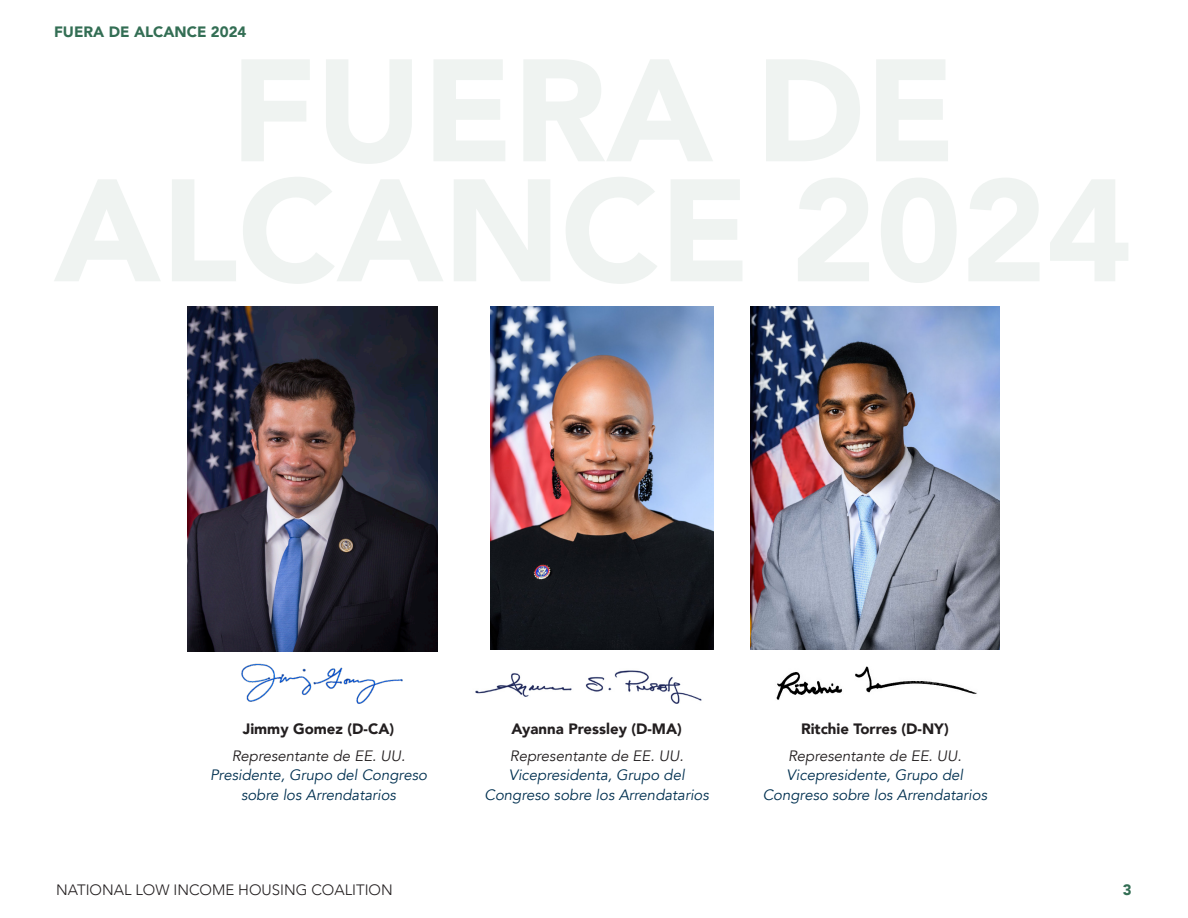
<style>
.page{position:relative;width:1188px;height:918px;background:#fff}
.page>*{position:absolute;margin:0;border:0;box-sizing:border-box;transform-origin:0 0}
.Body_Text{font:italic 15px/19.5px "Avenir";color:#013050;text-align:center}
.Body_Text-2{font:italic 15px "Avenir";color:#231f20}
.Body_Text-3{font:900 15px "Avenir";color:#231f20}
.t1{font:300 15px "Avenir";color:#231f20}
.t2{font:900 15px "Avenir";color:#336e54}
</style>
<div class="page">
<img style="left:188px;top:307px;width:249px;height:345px">
<img style="left:491px;top:307px;width:223px;height:342px">
<img style="left:751px;top:307px;width:249px;height:342px">
<img style="left:475px;top:670px;width:227px;height:34px">
<img style="left:776px;top:667px;width:201px;height:33px">
<img style="left:241px;top:663px;width:162px;height:41px">
<p class="t2" style="left:54px;top:19px;width:194px">FUERA DE ALCANCE 2024</p>
<p class="Body_Text-3" style="left:243px;top:716px;width:153px">Jimmy Gomez (D-CA)</p>
<p class="Body_Text-2" style="left:232px;top:746px;width:175px">Representante de EE. UU.</p>
<p class="Body_Text" style="left:210px;top:765px;width:218px">Presidente, Grupo del Congreso sobre los Arrendatarios</p>
<p class="Body_Text-3" style="left:511px;top:716px;width:172px">Ayanna Pressley (D-MA)</p>
<p class="Body_Text-2" style="left:510px;top:746px;width:175px">Representante de EE. UU.</p>
<p class="Body_Text" style="left:484px;top:765px;width:226px">Vicepresidenta, Grupo del<br>Congreso sobre los Arrendatarios</p>
<p class="Body_Text-3" style="left:801px;top:716px;width:149px">Ritchie Torres (D-NY)</p>
<p class="Body_Text-2" style="left:788px;top:746px;width:175px">Representante de EE. UU.</p>
<p class="Body_Text" style="left:763px;top:765px;width:226px">Vicepresidente, Grupo del<br>Congreso sobre los Arrendatarios</p>
<p class="t1" style="left:56px;top:881px;width:338px">NATIONAL LOW INCOME HOUSING COALITION</p>
<p class="t2" style="left:1123px;top:877px;width:10px">3</p>
</div>
